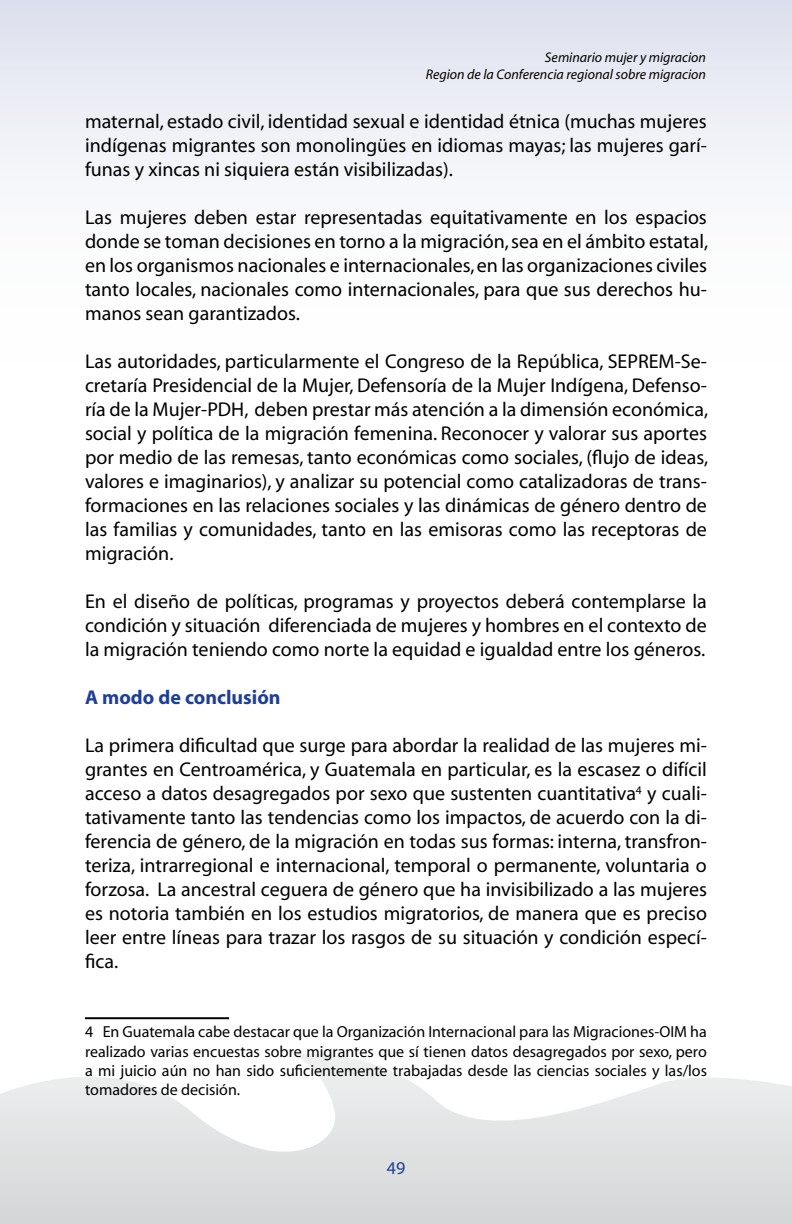
<style>
.page{position:relative;width:792px;height:1224px;background:#fff}
.page>*{position:absolute;margin:0;border:0;box-sizing:border-box;transform-origin:0 0}
.t1{font:20px/24px "Myriad";color:#000;text-align:justify}
.t2{font:700 20px "Myriad";color:#1e3f99}
.t3{font:18px "Myriad";color:#1e3f99}
.t4{font:16px/19.2px "Myriad";color:#000;text-align:justify}
.t5{font:italic 14px/16.8px "Myriad";color:#000;text-align:right}
</style>
<div class="page">
<svg style="left:0;top:1054px;width:792px;height:170px"></svg>
<div style="left:0;top:0;width:792px;height:361px;background:linear-gradient(to bottom,#e0e3ef,#fff)"></div>
<hr style="left:85px;top:1017px;width:144px;height:2px;background:#000">
<p class="t5" style="left:426px;top:50px;width:282px">Seminario mujer y migracion<br>Region de la Conferencia regional sobre migracion</p>
<p class="t1" style="left:85px;top:111px;width:623px">maternal, estado civil, identidad sexual e identidad étnica (muchas mujeres indígenas migrantes son monolingües en idiomas mayas; las mujeres garí&shy;funas y xincas ni siquiera están visibilizadas).</p>
<p class="t1" style="left:85px;top:207px;width:625px">Las mujeres deben estar representadas equitativamente en los espacios donde se toman decisiones en torno a la migración, sea en el ámbito estatal, en los organismos nacionales e internacionales, en las organizaciones civiles tanto locales, nacionales como internacionales, para que sus derechos hu&shy;manos sean garantizados.</p>
<p class="t1" style="left:85px;top:351px;width:625px">Las autoridades, particularmente el Congreso de la República, SEPREM-Se&shy;cretaría Presidencial de la Mujer, Defensoría de la Mujer Indígena, Defenso&shy;ría de la Mujer-PDH, deben prestar más atención a la dimensión económica, social y política de la migración femenina. Reconocer y valorar sus aportes por medio de las remesas, tanto económicas como sociales, (flujo de ideas, valores e imaginarios), y analizar su potencial como catalizadoras de trans&shy;formaciones en las relaciones sociales y las dinámicas de género dentro de las familias y comunidades, tanto en las emisoras como las receptoras de migración.</p>
<p class="t1" style="left:85px;top:591px;width:623px">En el diseño de políticas, programas y proyectos deberá contemplarse la condición y situación diferenciada de mujeres y hombres en el contexto de la migración teniendo como norte la equidad e igualdad entre los géneros.</p>
<p class="t2" style="left:85px;top:687px;width:197px">A modo de conclusión</p>
<p class="t1" style="left:85px;top:735px;width:623px">La primera dificultad que surge para abordar la realidad de las mujeres mi&shy;grantes en Centroamérica, y Guatemala en particular, es la escasez o difícil acceso a datos desagregados por sexo que sustenten cuantitativa y cuali&shy;tativamente tanto las tendencias como los impactos, de acuerdo con la di&shy;ferencia de género, de la migración en todas sus formas: interna, transfron&shy;teriza, intrarregional e internacional, temporal o permanente, voluntaria o forzosa. La ancestral ceguera de género que ha invisibilizado a las mujeres es notoria también en los estudios migratorios, de manera que es preciso leer entre líneas para trazar los rasgos de su situación y condición especí&shy;fica.</p>
<p class="t4" style="left:85px;top:1023px;width:623px;text-indent:18px">En Guatemala cabe destacar que la Organización Internacional para las Migraciones-OIM ha realizado varias encuestas sobre migrantes que sí tienen datos desagregados por sexo, pero a mi juicio aún no han sido suficientemente trabajadas desde las ciencias sociales y las/los tomadores de decisión.</p>
<p class="t3" style="left:387px;top:1159px;width:20px">49</p>
</div>
